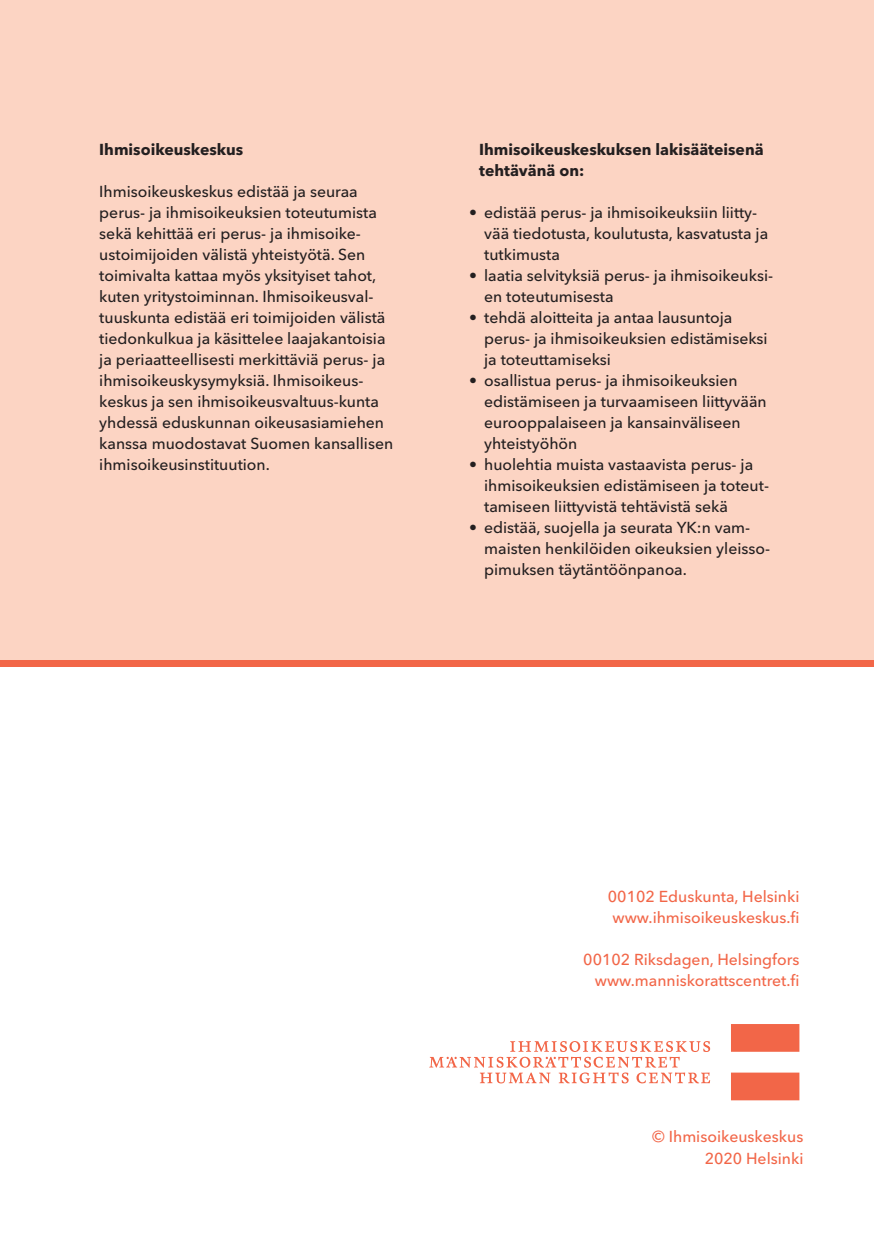
<style>
.page{position:relative;width:874px;height:1241px;background:#fff}
.page>*{position:absolute;margin:0;border:0;box-sizing:border-box;transform-origin:0 0}
.leipis_1__rivi_laati{font:500 15.75px/21px "Avenir Next LT Pro";color:#231f20}
.leipis_suomi_1_rivi{font:500 15.75px/21px "Avenir Next LT Pro";color:#f26648}
.leipis_1__rivi_laati-2{font:700 15.75px/21px "Avenir Next LT Pro";color:#231f20}
.apinaboxi{font:500 15.75px/22.6px "Avenir Next LT Pro";color:#f26648;text-align:right}
</style>
<div class="page">
<div style="left:0;top:659px;width:873px;height:7px;background:#f26648"></div>
<div style="left:0;top:0;width:873px;height:659px;background:#fcd4c3"></div>
<svg style="left:429px;top:1024px;width:370px;height:76px"></svg>
<p class="leipis_1__rivi_laati-2" style="left:99px;top:138px;width:145px">Ihmisoikeuskeskus</p>
<p class="leipis_1__rivi_laati" style="left:99px;top:181px;width:295px">Ihmisoikeuskeskus edistää ja seuraa perus- ja ihmisoikeuksien toteutumista sekä kehittää eri perus- ja ihmisoike&shy;ustoimijoiden välistä yhteistyötä. Sen toimivalta kattaa myös yksityiset tahot, kuten yritystoiminnan. Ihmisoikeusval&shy;tuuskunta edistää eri toimijoiden välistä tiedonkulkua ja käsittelee laajakantoisia ja periaatteellisesti merkittäviä perus- ja ihmisoikeuskysymyksiä. Ihmisoikeus&shy;keskus ja sen ihmisoikeusvaltuus-kunta yhdessä eduskunnan oikeusasiamiehen kanssa muodostavat Suomen kansallisen ihmisoikeusinstituution.</p>
<p class="leipis_1__rivi_laati-2" style="left:479px;top:138px;width:286px">Ihmisoikeuskeskuksen lakisääteisenä tehtävänä on:</p>
<p class="leipis_1__rivi_laati" style="left:484px;top:202px;width:285px;text-indent:-15px">• edistää perus- ja ihmisoikeuksiin liitty&shy;vää tiedotusta, koulutusta, kasvatusta ja tutkimusta</p>
<p class="leipis_1__rivi_laati" style="left:484px;top:265px;width:290px;text-indent:-15px">• laatia selvityksiä perus- ja ihmisoikeuksi&shy;en toteutumisesta</p>
<p class="leipis_1__rivi_laati" style="left:484px;top:307px;width:285px;text-indent:-15px">• tehdä aloitteita ja antaa lausuntoja perus- ja ihmisoikeuksien edistämiseksi ja toteuttamiseksi</p>
<p class="leipis_1__rivi_laati" style="left:484px;top:370px;width:284px;text-indent:-15px">• osallistua perus- ja ihmisoikeuksien edistämiseen ja turvaamiseen liittyvään eurooppalaiseen ja kansainväliseen yhteistyöhön</p>
<p class="leipis_1__rivi_laati" style="left:484px;top:454px;width:286px;text-indent:-15px">• huolehtia muista vastaavista perus- ja ihmisoikeuksien edistämiseen ja toteut&shy;tamiseen liittyvistä tehtävistä sekä</p>
<p class="leipis_1__rivi_laati" style="left:484px;top:517px;width:287px;text-indent:-15px">• edistää, suojella ja seurata YK:n vam&shy;maisten henkilöiden oikeuksien yleisso&shy;pimuksen täytäntöönpanoa.</p>
<p class="leipis_suomi_1_rivi" style="left:607px;top:886px;width:193px">00102 Eduskunta, Helsinki www.ihmisoikeuskeskus.fi</p>
<p class="leipis_suomi_1_rivi" style="left:583px;top:949px;width:217px;text-align:right">00102 Riksdagen, Helsingfors www.manniskorattscentret.fi</p>
<p class="apinaboxi" style="left:652px;top:1124px;width:152px">© Ihmisoikeuskeskus<br>2020 Helsinki</p>
</div>
